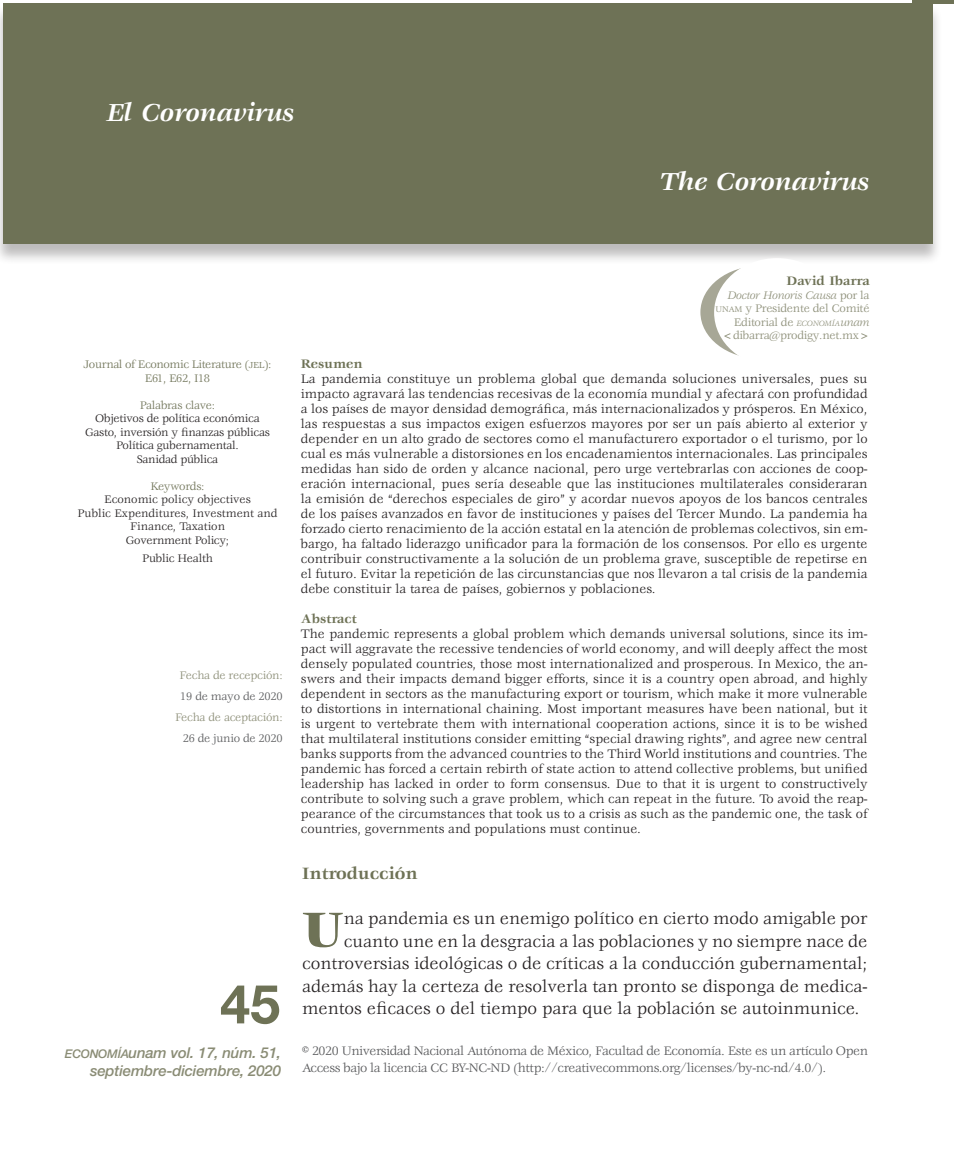
<style>
.page{position:relative;width:954px;height:1149px;background:#fff}
.page>*{position:absolute;margin:0;border:0;box-sizing:border-box;transform-origin:0 0}
.t1{font:700 54px "Helvetica Neue LT Std";color:#6e7256}
.t2{font:900 54px "Veljovic";color:#6e7256}
.t3{font:italic 700 27px "Veljovic";color:#fff}
.t4{font:18px/22.5px "Veljovic";color:#231f20;text-align:right}
.t5{font:700 18px "Veljovic";color:#6e7256}
.t6{font:italic 500 15px "Helvetica Neue LT Std";letter-spacing:-.01em;color:#8a8c75}
.t7{font:13.5px/15px "Veljovic";color:#231f20;text-align:justify}
.Inicio_texto{font:13.5px/16.5px "Veljovic";letter-spacing:-.03em;color:#57585a}
.Inicio_texto-2{font:700 13.5px "Veljovic";color:#6e7256}
.Inicio_texto-3{font:12px/13.5px "Veljovic";letter-spacing:-.02em;color:#8a8c75;text-align:right}
.Inicio_texto-4{font:12px "Veljovic";letter-spacing:-.02em;color:#231f20}
.Inicio_texto-5{font:12px/13.5px "Veljovic";color:#231f20;text-align:center}
.Inicio_texto-6{font:12px "Veljovic";letter-spacing:-.03em;color:#6e7256}
.Inicio_texto-7{font:12px "Veljovic";letter-spacing:-.02em;color:#57585a}
.s1{font-style:italic}
.s2{font-size:9px}
.s3{font-family:"Veljovic Book Italic SC800";font-size:8.4px}
.s4{font-family:"Veljovic Book SC800";font-size:9.6px}
.s5{font-family:"Helvetica Neue LT Std Md It SC800";font-weight:400;font-style:normal;font-size:12px}
</style>
<div class="page">
<div style="left:0;top:4px;width:943px;height:260px;background:#231f20;opacity:.3"></div>
<div style="left:3px;top:3px;width:929px;height:241px;background:#6e7256"></div>
<hr style="left:913px;top:0;width:41px;height:3px;background:#6e7256">
<div style="left:700px;top:266px;width:120px;height:92px;background:#a7a796;border-radius:50%"></div>
<div style="left:714px;top:258px;width:126px;height:109px;background:#fff;border-radius:50%"></div>
<p class="t3" style="left:106px;top:98px;width:189px">El Coronavirus</p>
<p class="t3" style="left:659px;top:167px;width:211px">The Coronavirus</p>
<p class="Inicio_texto-2" style="left:786px;top:273px;width:85px">David Ibarra</p>
<p class="Inicio_texto-3" style="left:715px;top:289px;width:155px"><span class="s1">Doctor Honoris Causa</span> por la<br><span class="s2">UNAM</span> y Presidente del Comité<br>Editorial de <span class="s3">ECONOMÍA</span><span class="s1">unam</span></p>
<p class="Inicio_texto-3" style="left:722px;top:329px;width:148px">&lt;dibarra@prodigy.net.mx&gt;</p>
<p class="Inicio_texto-6" style="left:84px;top:357px;width:189px">Journal of Economic Literature (<span class="s4">jel</span>):</p>
<p class="Inicio_texto-6" style="left:145px;top:371px;width:67px">E61, E62, I18</p>
<p class="Inicio_texto-6" style="left:140px;top:398px;width:77px">Palabras clave:</p>
<p class="Inicio_texto-4" style="left:95px;top:411px;width:166px">Objetivos de política económica</p>
<p class="Inicio_texto-4" style="left:85px;top:425px;width:186px">Gasto, inversión y finanzas públicas</p>
<p class="Inicio_texto-4" style="left:116px;top:438px;width:124px">Política gubernamental.</p>
<p class="Inicio_texto-4" style="left:137px;top:452px;width:83px">Sanidad pública</p>
<p class="Inicio_texto-6" style="left:150px;top:479px;width:56px">Keywords:</p>
<p class="Inicio_texto-5" style="left:104px;top:493px;width:148px">Economic policy objectives</p>
<p class="Inicio_texto-5" style="left:77px;top:506px;width:202px">Public Expenditures, Investment and<br>Finance, Taxation</p>
<p class="Inicio_texto-4" style="left:126px;top:533px;width:105px">Government Policy;</p>
<p class="Inicio_texto-4" style="left:142px;top:551px;width:72px">Public Health</p>
<p class="Inicio_texto-3" style="left:180px;top:668px;width:105px">Fecha de recepción:</p>
<p class="Inicio_texto-7" style="left:180px;top:689px;width:104px">19 de mayo de 2020</p>
<p class="Inicio_texto-3" style="left:175px;top:710px;width:109px">Fecha de aceptación:</p>
<p class="Inicio_texto-7" style="left:183px;top:731px;width:101px">26 de junio de 2020</p>
<p class="t1" style="left:220px;top:970px;width:62px">45</p>
<p class="t6" style="left:65px;top:1043px;width:217px"><span class="s5">ECONOMÍA</span>unam vol. 17, núm. 51,</p>
<p class="t6" style="left:90px;top:1061px;width:192px">septiembre-diciembre, 2020</p>
<p class="Inicio_texto-2" style="left:301px;top:356px;width:63px">Resumen</p>
<p class="t7" style="left:301px;top:371px;width:568px">La pandemia constituye un problema global que demanda soluciones universales, pues su impacto agravará las tendencias recesivas de la economía mundial y afectará con profundidad a los países de mayor densidad demográfica, más internacionalizados y prósperos. En México, las respuestas a sus impactos exigen esfuerzos mayores por ser un país abierto al exterior y depender en un alto grado de sectores como el manufacturero exportador o el turismo, por lo cual es más vulnerable a distorsiones en los encadenamientos internacionales. Las principales medidas han sido de orden y alcance nacional, pero urge vertebrarlas con acciones de coop&shy;eración internacional, pues sería deseable que las instituciones multilaterales consideraran la emisión de “derechos especiales de giro” y acordar nuevos apoyos de los bancos centrales de los países avanzados en favor de instituciones y países del Tercer Mundo. La pandemia ha forzado cierto renacimiento de la acción estatal en la atención de problemas colectivos, sin em&shy;bargo, ha faltado liderazgo unificador para la formación de los consensos. Por ello es urgente contribuir constructivamente a la solución de un problema grave, susceptible de repetirse en el futuro. Evitar la repetición de las circunstancias que nos llevaron a tal crisis de la pandemia debe constituir la tarea de países, gobiernos y poblaciones.</p>
<p class="Inicio_texto-2" style="left:301px;top:611px;width:57px">Abstract</p>
<p class="t7" style="left:301px;top:626px;width:568px">The pandemic represents a global problem which demands universal solutions, since its im&shy;pact will aggravate the recessive tendencies of world economy, and will deeply affect the most densely populated countries, those most internationalized and prosperous. In Mexico, the an&shy;swers and their impacts demand bigger efforts, since it is a country open abroad, and highly dependent in sectors as the manufacturing export or tourism, which make it more vulnerable to distortions in international chaining. Most important measures have been national, but it is urgent to vertebrate them with international cooperation actions, since it is to be wished that multilateral institutions consider emitting “special drawing rights”, and agree new central banks supports from the advanced countries to the Third World institutions and countries. The pandemic has forced a certain rebirth of state action to attend collective problems, but unified leadership has lacked in order to form consensus. Due to that it is urgent to constructively contribute to solving such a grave problem, which can repeat in the future. To avoid the reap&shy;pearance of the circumstances that took us to a crisis as such as the pandemic one, the task of countries, governments and populations must continue.</p>
<p class="t5" style="left:302px;top:863px;width:117px">Introducción</p>
<p class="t2" style="left:302px;top:899px;width:43px">U</p>
<p class="t4" style="left:302px;top:907px;width:567px">na pandemia es un enemigo político en cierto modo amigable por cuanto une en la desgracia a las poblaciones y no siempre nace de controversias ideológicas o de críticas a la conducción gubernamental; además hay la certeza de resolverla tan pronto se disponga de medica-</p>
<p class="t4" style="left:302px;top:997px;width:559px">mentos eficaces o del tiempo para que la población se autoinmunice.</p>
<p class="Inicio_texto" style="left:302px;top:1042px;width:567px">© 2020 Universidad Nacional Autónoma de México, Facultad de Economía. Este es un artículo Open<br>Access bajo la licencia CC BY-NC-ND (http://creativecommons.org/licenses/by-nc-nd/4.0/).</p>
</div>
